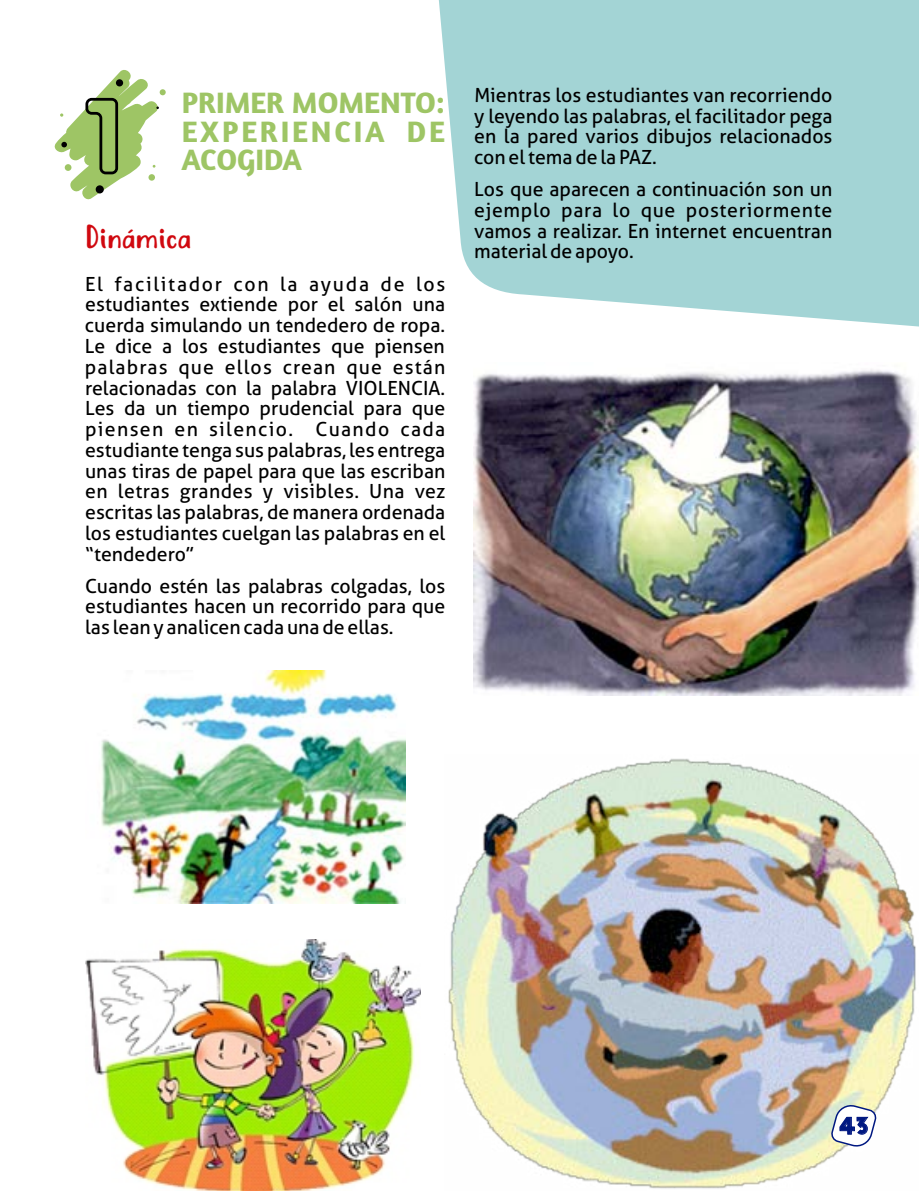
<style>
.page{position:relative;width:919px;height:1191px;background:#fff}
.page>*{position:absolute;margin:0;border:0;box-sizing:border-box;transform-origin:0 0}
.t1{font:700 30px/28.8px "Amaranth";color:#9ec565;text-align:justify}
.t2{font:30px "Justtellmewhat";color:#d0080f}
.t3{font:22.5px "Big John";color:#001881}
.t4{font:19.5px/20.9px "Aller";color:#000;text-align:justify}
</style>
<div class="page">
<img style="left:448px;top:758px;width:468px;height:431px">
<svg style="left:439px;top:0;width:479px;height:326px;background:#aad7d8"></svg>
<svg style="left:54px;top:70px;width:112px;height:130px"></svg>
<img style="left:474px;top:369px;width:444px;height:326px">
<img style="left:101px;top:670px;width:304px;height:233px">
<img style="left:85px;top:939px;width:336px;height:252px">
<svg style="left:829px;top:1102px;width:49px;height:47px"></svg>
<h1 class="t1" style="left:181px;top:87px;width:265px">PRIMER MOMENTO:<br>EXPERIENCIA DE ACOGIDA</h1>
<h1 class="t2" style="left:85px;top:219px;width:108px">Dinámica</h1>
<p class="t4" style="left:85px;top:273px;width:362px">El facilitador con la ayuda de los estudiantes extiende por el salón una cuerda simulando un tendedero de ropa.<br>Le dice a los estudiantes que piensen palabras que ellos crean que están relacionadas con la palabra VIOLENCIA.<br>Les da un tiempo prudencial para que piensen en silencio. Cuando cada estudiante tenga sus palabras, les entrega unas tiras de papel para que las escriban en letras grandes y visibles. Una vez escritas las palabras, de manera ordenada los estudiantes cuelgan las palabras en el “tendedero”</p>
<p class="t4" style="left:85px;top:575px;width:362px">Cuando estén las palabras colgadas, los estudiantes hacen un recorrido para que las lean y analicen cada una de ellas.</p>
<p class="t4" style="left:474px;top:84px;width:360px">Mientras los estudiantes van recorriendo y leyendo las palabras, el facilitador pega en la pared varios dibujos relacionados con el tema de la PAZ.</p>
<p class="t4" style="left:474px;top:178px;width:360px">Los que aparecen a continuación son un ejemplo para lo que posteriormente vamos a realizar. En internet encuentran material de apoyo.</p>
<p class="t3" style="left:839px;top:1115px;width:31px">43</p>
</div>
